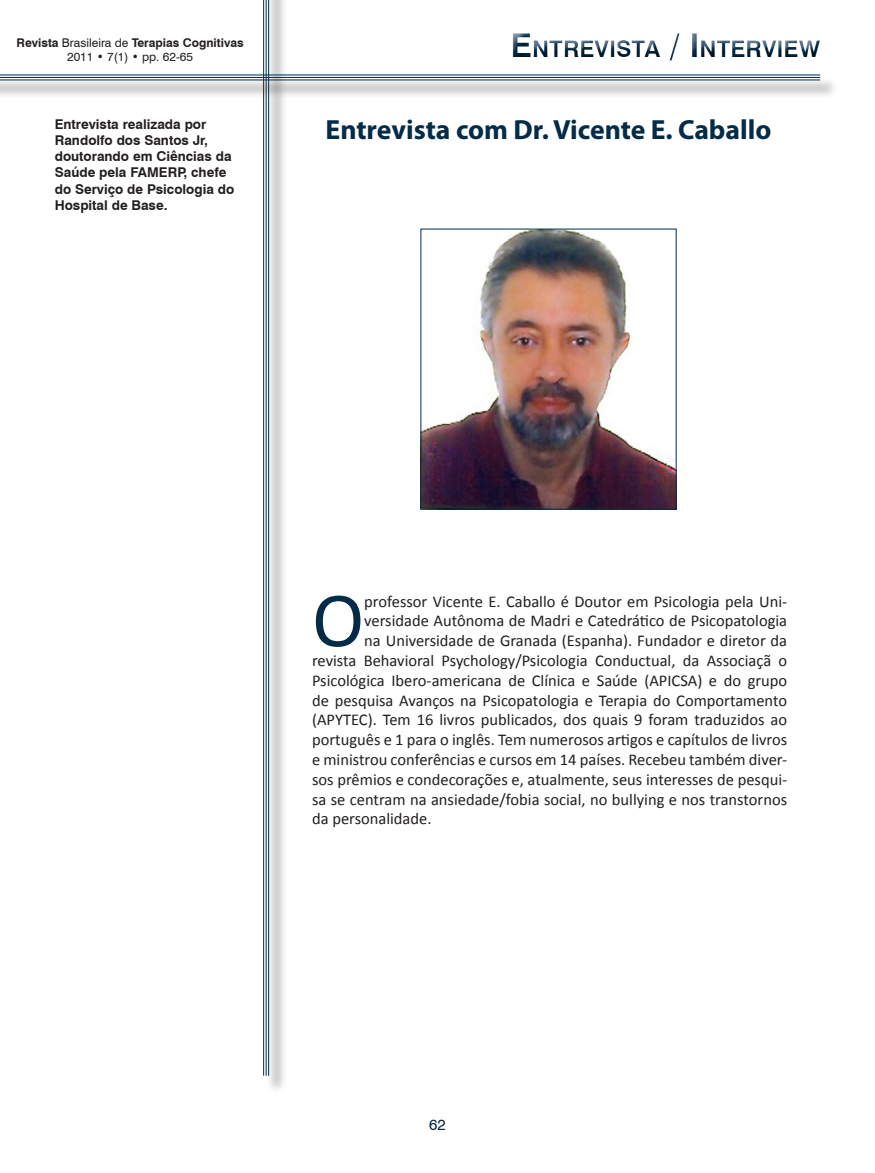
<style>
.page{position:relative;width:875px;height:1173px;background:#fff}
.page>*{position:absolute;margin:0;border:0;box-sizing:border-box;transform-origin:0 0}
.Autor{font:78.9px "Calibri";color:#042b47}
.Título_pt{font:700 27.75px "Myriad Pro";color:#042b47}
.t1{font:700 23.1px "Swiss 721 BT";color:#042b47}
.Autor-2{font:16.5px "Calibri";color:#231f20}
.t2{font:15px "Swiss 721 BT";color:#042b47}
.Rodapé{font:700 13.5px/16.2px "Swiss 721 BT";color:#231f20}
.Rodapé-2{font:700 12px "Swiss 721 BT";color:#231f20}
.Rodapé-3{font:12px "Swiss 721 BT";color:#231f20}
.s1{font-weight:400}
.s2{font-size:33px}
</style>
<div class="page">
<div style="left:266px;top:0;width:22px;height:1093px;background:#231f20;opacity:.75"></div>
<hr style="left:268px;top:0;width:1px;height:1075px;background:#042b47">
<hr style="left:266px;top:0;width:1px;height:1075px;background:#042b47">
<hr style="left:263px;top:0;width:1px;height:1075px;background:#042b47">
<div style="left:0;top:77px;width:839px;height:22px;background:#231f20;opacity:.75"></div>
<hr style="left:0;top:79px;width:820px;height:1px;background:#042b47">
<hr style="left:0;top:77px;width:820px;height:1px;background:#042b47">
<hr style="left:0;top:74px;width:820px;height:1px;background:#042b47">
<div style="left:504px;top:27px;width:327px;height:40px;background:#231f20;opacity:.75"></div>
<img style="left:423px;top:231px;width:251px;height:276px">
<div style="left:421px;top:229px;width:255px;height:280px;border:1px solid #042b47"></div>
<p class="Rodapé-2" style="left:16px;top:35px;width:229px">Revista <span class="s1">Brasileira de</span> Terapias Cognitivas</p>
<p class="Rodapé-3" style="left:67px;top:50px;width:127px">2011 • 7(1) • pp. 62-65</p>
<p class="Rodapé" style="left:55px;top:116px;width:181px">Entrevista realizada por<br>Randolfo dos Santos Jr, doutorando em Ciências da<br>Saúde pela FAMERP, chefe do Serviço de Psicologia do<br>Hospital de Base.</p>
<h3 class="t1" style="left:511px;top:35px;width:311px"><span class="s2">E</span>NTREVISTA <span class="s2">/ I</span> NTERVIEW</h3>
<p class="Título_pt" style="left:326px;top:112px;width:447px">Entrevista com Dr. Vicente E. Caballo</p>
<p class="Autor" style="left:312px;top:571px;width:54px">O</p>
<p class="Autor-2" style="left:364px;top:591px;width:424px">professor Vicente E. Caballo é Doutor em Psicologia pela Uni-</p>
<p class="Autor-2" style="left:364px;top:610px;width:424px">versidade Autônoma de Madri e Catedrático de Psicopatologia</p>
<p class="Autor-2" style="left:364px;top:630px;width:424px">na Universidade de Granada (Espanha). Fundador e diretor da</p>
<p class="Autor-2" style="left:312px;top:650px;width:477px">revista Behavioral Psychology/Psicologia Conductual, da Associaçã o</p>
<p class="Autor-2" style="left:312px;top:670px;width:477px">Psicológica Ibero-americana de Clínica e Saúde (APICSA) e do grupo</p>
<p class="Autor-2" style="left:312px;top:690px;width:477px">de pesquisa Avanços na Psicopatologia e Terapia do Comportamento</p>
<p class="Autor-2" style="left:312px;top:709px;width:477px">(APYTEC). Tem 16 livros publicados, dos quais 9 foram traduzidos ao</p>
<p class="Autor-2" style="left:312px;top:729px;width:477px">português e 1 para o inglês. Tem numerosos artigos e capítulos de livros</p>
<p class="Autor-2" style="left:312px;top:749px;width:477px">e ministrou conferências e cursos em 14 países. Recebeu também diver-</p>
<p class="Autor-2" style="left:312px;top:769px;width:477px">sos prêmios e condecorações e, atualmente, seus interesses de pesqui-</p>
<p class="Autor-2" style="left:312px;top:789px;width:477px">sa se centram na ansiedade/fobia social, no bullying e nos transtornos</p>
<p class="Autor-2" style="left:312px;top:808px;width:121px">da personalidade.</p>
<p class="t2" style="left:429px;top:1115px;width:18px">62</p>
</div>
